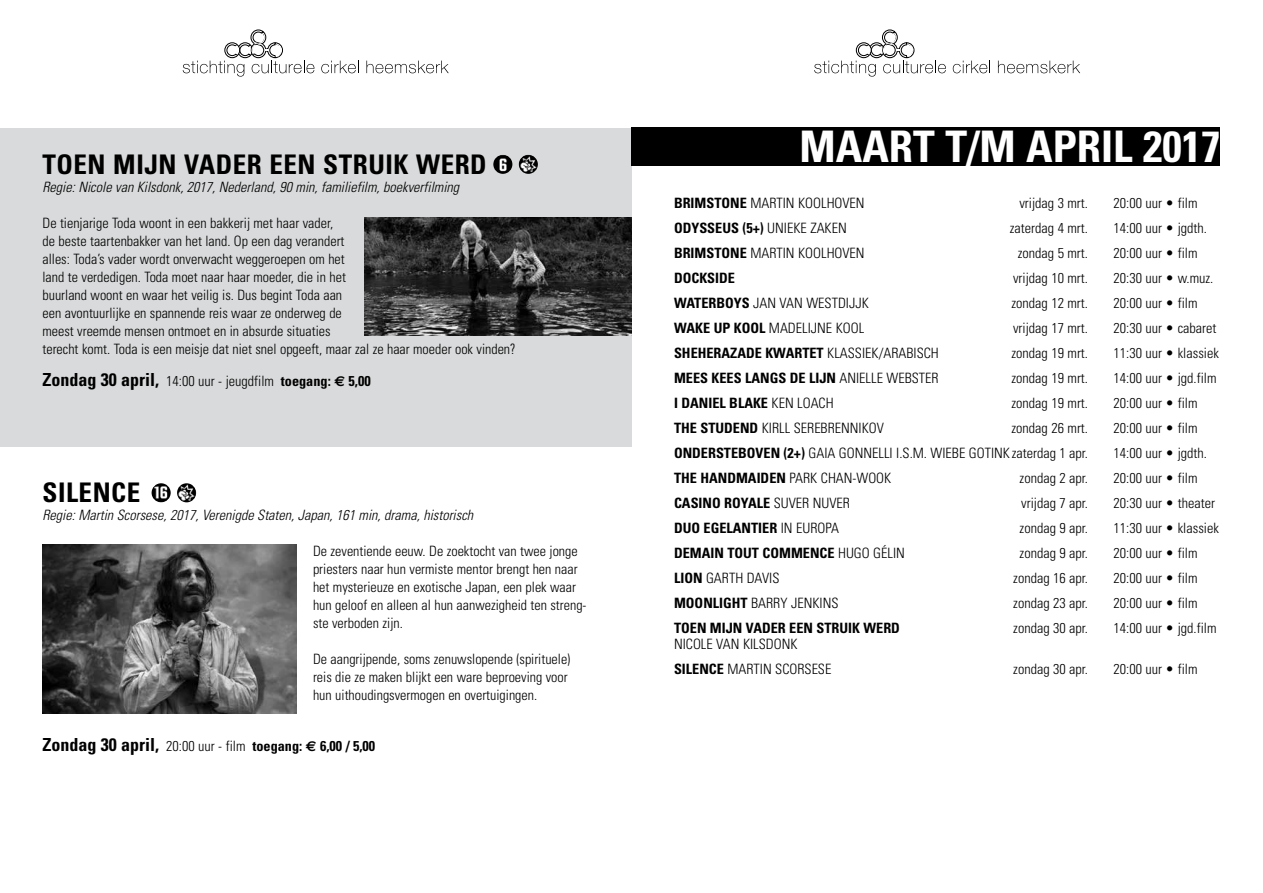
<style>
.page{position:relative;width:1263px;height:893px;background:#fff}
.page>*{position:absolute;margin:0;border:0;box-sizing:border-box;transform-origin:0 0}
.t1{font:700 condensed 43.5px "Univers";color:#fff}
.t2{font:700 condensed 27px "Univers";letter-spacing:.02em;color:#000}
.t3{font:300 condensed 14.25px/18px "Univers";color:#000}
.t4{font:700 condensed 14.25px "Univers";color:#000}
.t5{font:italic 300 condensed 14.25px "Univers";color:#000}
.s1{font-weight:700;font-size:18px}
.s2{font-weight:700}
.s3{font-family:"Euro Sans";font-weight:700;font-stretch:normal}
.s4{font-size:18px}
.s5{font-weight:300}
.s6{font-family:"Euro Sans";font-stretch:normal}
</style>
<div class="page">
<svg style="left:183px;top:30px;width:132px;height:47px"></svg>
<svg style="left:321px;top:61px;width:38px;height:12px"></svg>
<svg style="left:366px;top:61px;width:83px;height:12px"></svg>
<svg style="left:814px;top:30px;width:132px;height:47px"></svg>
<svg style="left:953px;top:61px;width:37px;height:12px"></svg>
<svg style="left:998px;top:61px;width:82px;height:12px"></svg>
<div style="left:0;top:128px;width:631px;height:318px;background:#d9dadb"></div>
<img style="left:43px;top:544px;width:253px;height:169px">
<img style="left:365px;top:217px;width:266px;height:118px">
<div style="left:631px;top:128px;width:589px;height:38px;background:#000"></div>
<img style="left:152px;top:483px;width:19px;height:19px;border-radius:10px">
<img style="left:493px;top:155px;width:19px;height:19px;border-radius:10px">
<img style="left:177px;top:483px;width:19px;height:19px;border-radius:10px">
<img style="left:519px;top:155px;width:19px;height:19px;border-radius:10px">
<h2 class="t2" style="left:43px;top:148px;width:446px">TOEN MIJN VADER EEN STRUIK WERD</h2>
<p class="t5" style="left:43px;top:178px;width:418px">Regie: Nicole van Kilsdonk, 2017, Nederland, 90 min, familiefilm, boekverfilming</p>
<p class="t3" style="left:43px;top:214px;width:475px">De tienjarige Toda woont in een bakkerij met haar vader,<br>de beste taartenbakker van het land. Op een dag verandert<br>alles: Toda’s vader wordt onverwacht weggeroepen om het<br>land te verdedigen. Toda moet naar haar moeder, die in het<br>buurland woont en waar het veilig is. Dus begint Toda aan<br>een avontuurlijke en spannende reis waar ze onderweg de<br>meest vreemde mensen ontmoet en in absurde situaties<br>terecht komt. Toda is een meisje dat niet snel opgeeft, maar zal ze haar moeder ook vinden?</p>
<p class="t3" style="left:43px;top:372px;width:330px"><span class="s1">Zondag 30 april,</span> 14:00 uur - jeugdfilm <span class="s2">toegang:</span> <span class="s3">€</span> <span class="s2">5,00</span></p>
<h2 class="t2" style="left:43px;top:476px;width:99px">SILENCE</h2>
<p class="t5" style="left:43px;top:507px;width:432px">Regie: Martin Scorsese, 2017, Verenigde Staten, Japan, 161 min, drama, historisch</p>
<p class="t3" style="left:313px;top:542px;width:275px">De zeventiende eeuw. De zoektocht van twee jonge priesters naar hun vermiste mentor brengt hen naar het mysterieuze en exotische Japan, een plek waar hun geloof en alleen al hun aanwezigheid ten streng&shy;ste verboden zijn.</p>
<p class="t3" style="left:313px;top:650px;width:259px">De aangrijpende, soms zenuwslopende (spirituele) reis die ze maken blijkt een ware beproeving voor hun uithoudingsvermogen en overtuigingen.</p>
<p class="t4" style="left:43px;top:737px;width:334px"><span class="s4">Zondag 30 april,</span> <span class="s5">20:00 uur - film</span> toegang: <span class="s6">€</span> 6,00 / 5,00</p>
<h1 class="t1" style="left:799px;top:120px;width:422px">MAART T/M APRIL 2017</h1>
<p class="t3" style="left:674px;top:194px;width:192px"><span class="s2">BRIMSTONE</span> MARTIN KOOLHOVEN</p>
<p class="t3" style="left:1019px;top:194px;width:70px">vrijdag 3 mrt.</p>
<p class="t3" style="left:1113px;top:194px;width:85px">20:00 uur • film</p>
<p class="t4" style="left:674px;top:219px;width:174px">ODYSSEUS (5+) <span class="s5">UNIEKE ZAKEN</span></p>
<p class="t3" style="left:1010px;top:219px;width:80px">zaterdag 4 mrt.</p>
<p class="t3" style="left:1113px;top:219px;width:95px">14:00 uur • jgdth.</p>
<p class="t3" style="left:674px;top:244px;width:192px"><span class="s2">BRIMSTONE</span> MARTIN KOOLHOVEN</p>
<p class="t3" style="left:1018px;top:244px;width:72px">zondag 5 mrt.</p>
<p class="t3" style="left:1113px;top:244px;width:85px">20:00 uur • film</p>
<p class="t4" style="left:674px;top:269px;width:62px">DOCKSIDE</p>
<p class="t3" style="left:1013px;top:269px;width:77px">vrijdag 10 mrt.</p>
<p class="t3" style="left:1113px;top:269px;width:101px">20:30 uur • w.muz.</p>
<p class="t3" style="left:674px;top:294px;width:196px"><span class="s2">WATERBOYS</span> JAN VAN WESTDIJJK</p>
<p class="t3" style="left:1011px;top:294px;width:78px">zondag 12 mrt.</p>
<p class="t3" style="left:1113px;top:294px;width:85px">20:00 uur • film</p>
<p class="t3" style="left:674px;top:319px;width:192px"><span class="s2">WAKE UP KOOL</span> MADELIJNE KOOL</p>
<p class="t3" style="left:1013px;top:319px;width:77px">vrijdag 17 mrt.</p>
<p class="t3" style="left:1113px;top:319px;width:104px">20:30 uur • cabaret</p>
<p class="t4" style="left:674px;top:344px;width:266px">SHEHERAZADE KWARTET <span class="s5">KLASSIEK/ARABISCH</span></p>
<p class="t3" style="left:1011px;top:344px;width:78px">zondag 19 mrt.</p>
<p class="t3" style="left:1113px;top:344px;width:107px">11:30 uur • klassiek</p>
<p class="t4" style="left:674px;top:369px;width:266px">MEES KEES LANGS DE LIJN <span class="s5">ANIELLE WEBSTER</span></p>
<p class="t3" style="left:1011px;top:369px;width:78px">zondag 19 mrt.</p>
<p class="t3" style="left:1113px;top:369px;width:104px">14:00 uur • jgd.film</p>
<p class="t4" style="left:674px;top:394px;width:161px">I DANIEL BLAKE <span class="s5">KEN LOACH</span></p>
<p class="t3" style="left:1011px;top:394px;width:78px">zondag 19 mrt.</p>
<p class="t3" style="left:1113px;top:394px;width:85px">20:00 uur • film</p>
<p class="t3" style="left:674px;top:419px;width:211px"><span class="s2">THE STUDEND</span> KIRLL SEREBRENNIKOV</p>
<p class="t3" style="left:1011px;top:419px;width:78px">zondag 26 mrt.</p>
<p class="t3" style="left:1113px;top:419px;width:85px">20:00 uur • film</p>
<p class="t3" style="left:674px;top:444px;width:415px"><span class="s2">ONDERSTEBOVEN (2+)</span> GAIA GONNELLI I.S.M. WIEBE GOTINKzaterdag 1 apr.</p>
<p class="t3" style="left:1113px;top:444px;width:95px">14:00 uur • jgdth.</p>
<p class="t4" style="left:674px;top:469px;width:219px">THE HANDMAIDEN <span class="s5">PARK CHAN-WOOK</span></p>
<p class="t3" style="left:1020px;top:469px;width:70px">zondag 2 apr.</p>
<p class="t3" style="left:1113px;top:469px;width:85px">20:00 uur • film</p>
<p class="t4" style="left:674px;top:494px;width:177px">CASINO ROYALE <span class="s5">SUVER NUVER</span></p>
<p class="t3" style="left:1021px;top:494px;width:68px">vrijdag 7 apr.</p>
<p class="t3" style="left:1113px;top:494px;width:103px">20:30 uur • theater</p>
<p class="t4" style="left:674px;top:519px;width:167px">DUO EGELANTIER <span class="s5">IN EUROPA</span></p>
<p class="t3" style="left:1020px;top:519px;width:70px">zondag 9 apr.</p>
<p class="t3" style="left:1113px;top:519px;width:107px">11:30 uur • klassiek</p>
<p class="t4" style="left:674px;top:544px;width:232px">DEMAIN TOUT COMMENCE <span class="s5">HUGO GÉLIN</span></p>
<p class="t3" style="left:1020px;top:544px;width:70px">zondag 9 apr.</p>
<p class="t3" style="left:1113px;top:544px;width:85px">20:00 uur • film</p>
<p class="t3" style="left:674px;top:569px;width:107px"><span class="s2">LION</span> GARTH DAVIS</p>
<p class="t3" style="left:1013px;top:569px;width:76px">zondag 16 apr.</p>
<p class="t3" style="left:1113px;top:569px;width:85px">20:00 uur • film</p>
<p class="t3" style="left:674px;top:594px;width:166px"><span class="s2">MOONLIGHT</span> BARRY JENKINS</p>
<p class="t3" style="left:1013px;top:594px;width:76px">zondag 23 apr.</p>
<p class="t3" style="left:1113px;top:594px;width:85px">20:00 uur • film</p>
<p class="t4" style="left:674px;top:619px;width:227px">TOEN MIJN VADER EEN STRUIK WERD</p>
<p class="t3" style="left:1013px;top:619px;width:76px">zondag 30 apr.</p>
<p class="t3" style="left:1113px;top:619px;width:104px">14:00 uur • jgd.film</p>
<p class="t3" style="left:674px;top:632px;width:159px;line-height:25px">NICOLE VAN KILSDONK<br><span class="s2">SILENCE</span> MARTIN SCORSESE</p>
<p class="t3" style="left:1013px;top:660px;width:76px">zondag 30 apr.</p>
<p class="t3" style="left:1113px;top:660px;width:85px">20:00 uur • film</p>
</div>
